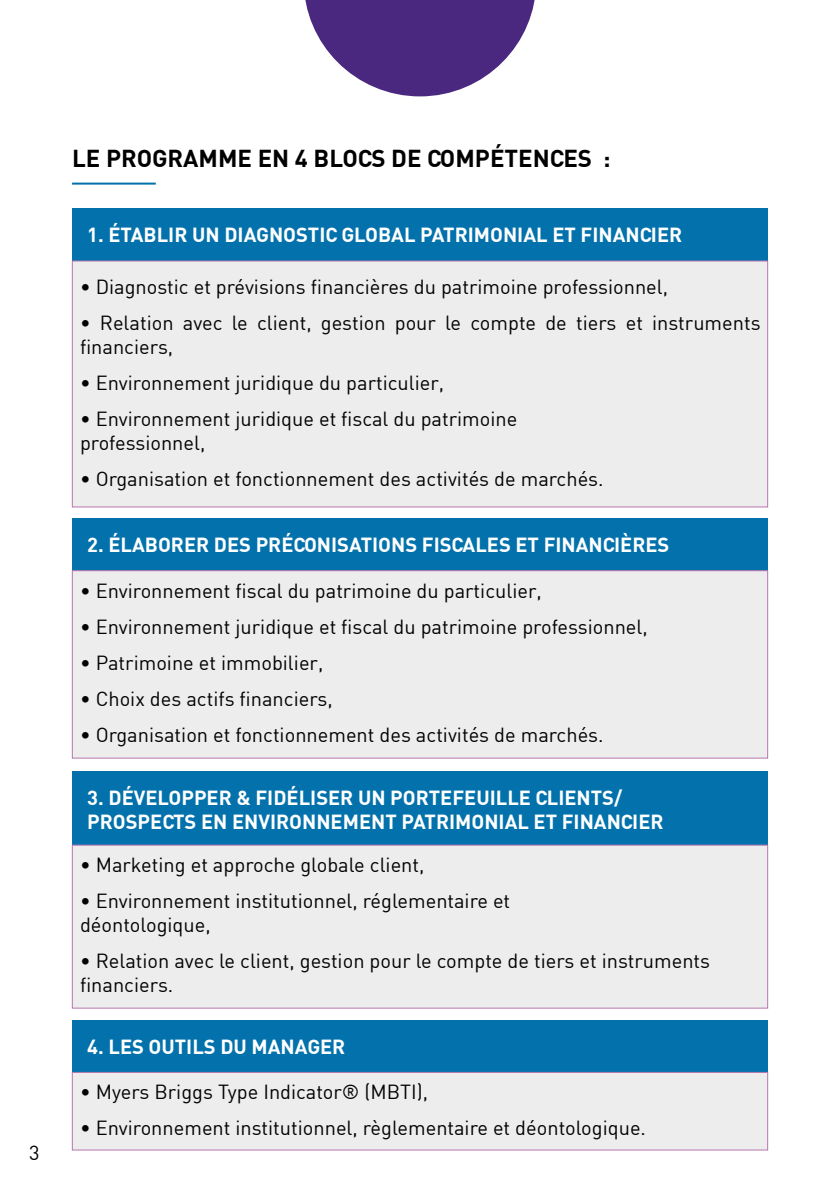
<style>
.page{position:relative;width:840px;height:1191px;background:#fff}
.page>*{position:absolute;margin:0;border:0;box-sizing:border-box;transform-origin:0 0}
.t1{font:700 24px "DIN";color:#000}
.t2{font:20px/24px "DIN";color:#020203}
.t3{font:700 20px/24px "DIN";color:#fff}
.t4{font:20px "DIN";color:#000}
</style>
<div class="page">
<svg style="left:305px;top:0;width:230px;height:96px"></svg>
<hr style="left:72px;top:183px;width:84px;height:2px;background:#0072a9">
<div style="left:72px;top:208px;width:695px;height:53px;background:#0372ac"></div>
<div style="left:72px;top:518px;width:695px;height:52px;background:#0372ac"></div>
<div style="left:72px;top:1019px;width:695px;height:53px;background:#0372ac"></div>
<div style="left:72px;top:771px;width:695px;height:74px;background:#0372ac"></div>
<div style="left:72px;top:261px;width:695px;height:246px;background:#ededed;border:1px solid #b777af"></div>
<div style="left:72px;top:570px;width:695px;height:188px;background:#ededed;border:1px solid #b777af"></div>
<div style="left:72px;top:1072px;width:695px;height:78px;background:#ededed;border:1px solid #b777af"></div>
<div style="left:72px;top:845px;width:695px;height:163px;background:#ededed;border:1px solid #b777af"></div>
<p class="t4" style="left:29px;top:1140px;width:12px">3</p>
<p class="t1" style="left:72px;top:142px;width:540px">LE PROGRAMME EN 4 BLOCS DE COMPÉTENCES :</p>
<p class="t3" style="left:87px;top:222px;width:596px">1. ÉTABLIR UN DIAGNOSTIC GLOBAL PATRIMONIAL ET FINANCIER</p>
<p class="t2" style="left:80px;top:274px;width:589px">• Diagnostic et prévisions financières du patrimoine professionnel,</p>
<p class="t2" style="left:80px;top:310px;width:681px">• Relation avec le client, gestion pour le compte de tiers et instruments financiers,</p>
<p class="t2" style="left:80px;top:370px;width:365px">• Environnement juridique du particulier,</p>
<p class="t2" style="left:80px;top:406px;width:438px">• Environnement juridique et fiscal du patrimoine professionnel,</p>
<p class="t2" style="left:80px;top:466px;width:525px">• Organisation et fonctionnement des activités de marchés.</p>
<p class="t3" style="left:87px;top:532px;width:583px">2. ÉLABORER DES PRÉCONISATIONS FISCALES ET FINANCIÈRES</p>
<p class="t2" style="left:80px;top:578px;width:463px">• Environnement fiscal du patrimoine du particulier,</p>
<p class="t2" style="left:80px;top:614px;width:569px">• Environnement juridique et fiscal du patrimoine professionnel,</p>
<p class="t2" style="left:80px;top:650px;width:245px">• Patrimoine et immobilier,</p>
<p class="t2" style="left:80px;top:686px;width:254px">• Choix des actifs financiers,</p>
<p class="t2" style="left:80px;top:722px;width:525px">• Organisation et fonctionnement des activités de marchés.</p>
<p class="t3" style="left:87px;top:785px;width:577px">3. DÉVELOPPER &amp; FIDÉLISER UN PORTEFEUILLE CLIENTS/<br>PROSPECTS EN ENVIRONNEMENT PATRIMONIAL ET FINANCIER</p>
<p class="t2" style="left:80px;top:852px;width:346px">• Marketing et approche globale client,</p>
<p class="t2" style="left:80px;top:888px;width:431px">• Environnement institutionnel, réglementaire et déontologique,</p>
<p class="t2" style="left:80px;top:948px;width:631px">• Relation avec le client, gestion pour le compte de tiers et instruments financiers.</p>
<p class="t3" style="left:87px;top:1033px;width:259px">4. LES OUTILS DU MANAGER</p>
<p class="t2" style="left:80px;top:1079px;width:349px">• Myers Briggs Type Indicator® (MBTI),</p>
<p class="t2" style="left:80px;top:1115px;width:567px">• Environnement institutionnel, règlementaire et déontologique.</p>
</div>
